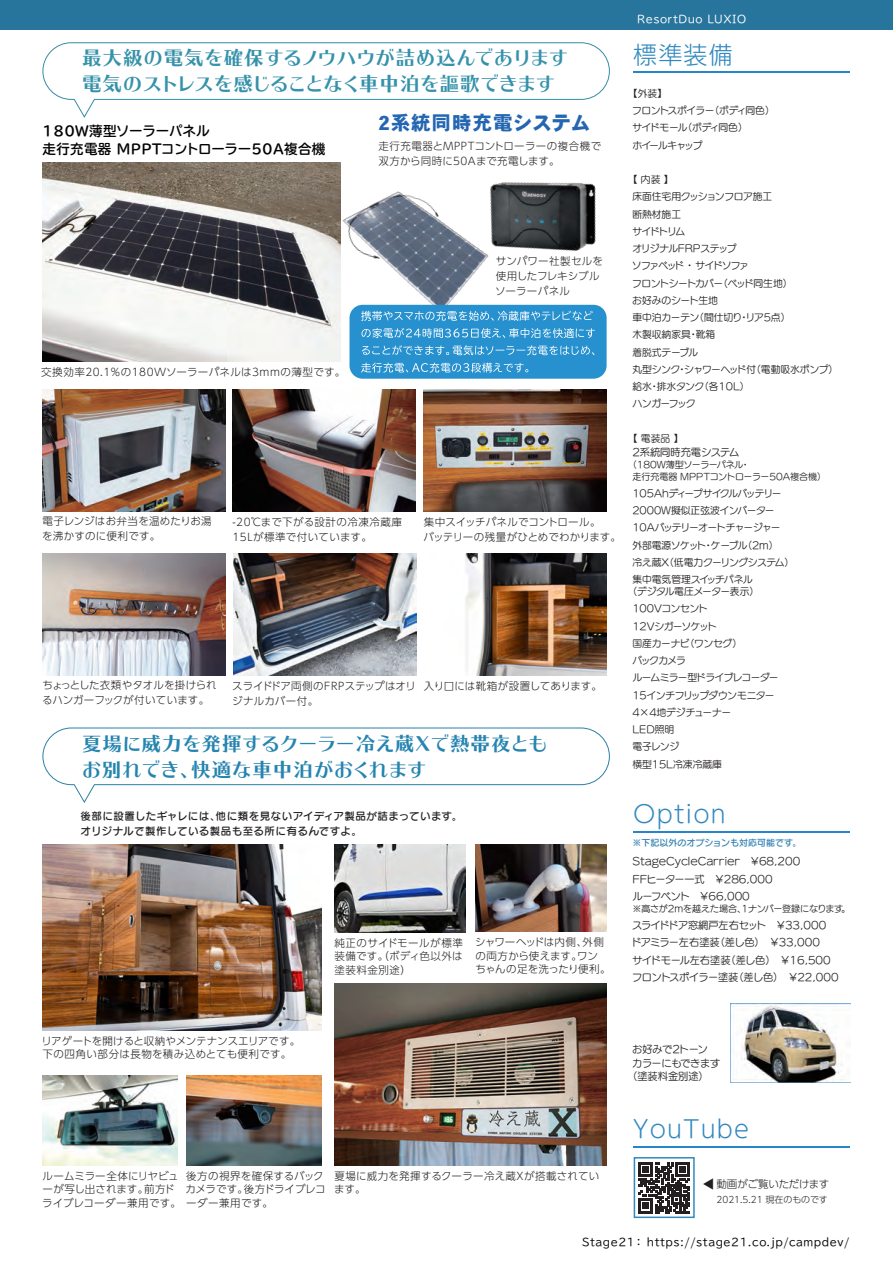
<style>
.page{position:relative;width:893px;height:1263px;background:#fff}
.page>*{position:absolute;margin:0;border:0;box-sizing:border-box;transform-origin:0 0}
.t1{font:300 24px "UD Shin M Go Pr 6 N";letter-spacing:.05em;color:#3189bf}
.t2{font:19.5px/25.5px "Kan 415 Typos Std";color:#3592aa}
.t3{font:19.5px/25.5px "Kan 415 Typos Std";letter-spacing:.015em;color:#2584b0}
.t4{font:19.5px "Heisei Kaku Go Std W9";letter-spacing:.05em;color:#2466b2}
.t5{font:700 13.5px/18px "TBUDR Go Std";letter-spacing:.025em;color:#030303}
.t6{font:12px "Koz Go Pr 6 N";color:#231f20}
.t7{font:300 10.5px/13.5px "UD Shin Go Pr 6 N";letter-spacing:.02em;color:#231f20}
.t8{font:300 10.5px/13.5px "UD Shin Go Pr 6 N";color:#231f20}
.t9{font:10.5px/15px "Seurat Pro N DB";letter-spacing:.05em;color:#231f20}
.t10{font:300 10.5px/15px "UD Shin Go Pr 6 N";letter-spacing:.05em;color:#231f20}
.t11{font:10.5px "TBUDR Go Std";letter-spacing:.05em;color:#030303}
.t12{font:10.5px "TBUDR Go Std";letter-spacing:.05em;color:#fff}
.t13{font:300 10.5px "UD Shin Go Pr 6 N";letter-spacing:-.025em;color:#231f20}
.t14{font:10.2px/17.2px "UD Marugo Large Pr 6 N M";letter-spacing:-.02em;color:#231f20}
.t15{font:10.2px/17.2px "UD Marugo Large Pr 6 N M";color:#231f20}
.t16{font:10.2px "UD Marugo Large Pr 6 N M";letter-spacing:-.035em;color:#231f20}
.t17{font:10.2px "UD Marugo Large Pr 6 N M";letter-spacing:-.04em;color:#231f20}
.t18{font:9.75px/17.2px "UD Marugo Large Pr 6 N M";letter-spacing:-.03em;color:#231f20}
.t19{font:9.75px/17.2px "UD Marugo Large Pr 6 N M";letter-spacing:-.06em;color:#231f20}
.t20{font:9px/12px "UD Marugo Large Pr 6 N M";color:#231f20}
.t21{font:9px "UD Marugo Large Pr 6 N M";letter-spacing:-.02em;color:#231f20}
.t22{font:9px "Seurat Pro N DB";color:#3482b2}
.t23{font:300 9px "UD Shin Go Pr 6 N";color:#231f20}
</style>
<div class="page">
<div style="left:0;top:0;width:893px;height:30px;background:#27749c"></div>
<div style="left:43px;top:728px;width:567px;height:57px;border:1px solid #2d7fa6;border-radius:28px"></div>
<hr style="left:633px;top:72px;width:217px;height:1px;background:#2686c8">
<hr style="left:633px;top:831px;width:217px;height:1px;background:#2686c8">
<hr style="left:633px;top:1146px;width:217px;height:1px;background:#2686c8">
<svg style="left:634px;top:1157px;width:61px;height:61px"></svg>
<img style="left:43px;top:163px;width:297px;height:198px">
<img style="left:324px;top:177px;width:178px;height:147px">
<img style="left:43px;top:389px;width:182px;height:122px">
<img style="left:232px;top:389px;width:183px;height:122px">
<img style="left:424px;top:389px;width:183px;height:122px">
<img style="left:43px;top:553px;width:182px;height:122px">
<img style="left:465px;top:553px;width:142px;height:122px">
<img style="left:43px;top:845px;width:278px;height:185px">
<img style="left:43px;top:1075px;width:134px;height:90px">
<img style="left:186px;top:1075px;width:135px;height:90px">
<img style="left:334px;top:845px;width:131px;height:87px">
<img style="left:233px;top:553px;width:183px;height:122px">
<img style="left:476px;top:845px;width:131px;height:87px">
<img style="left:334px;top:984px;width:273px;height:181px">
<img style="left:731px;top:1004px;width:119px;height:78px">
<div style="left:349px;top:305px;width:258px;height:74px;background:#2791cf;border-radius:13px"></div>
<svg style="left:361px;top:311px;width:232px;height:10px"></svg>
<svg style="left:362px;top:328px;width:233px;height:10px"></svg>
<svg style="left:362px;top:345px;width:232px;height:10px"></svg>
<svg style="left:361px;top:363px;width:167px;height:10px"></svg>
<img style="left:439px;top:177px;width:157px;height:120px">
<svg style="left:42px;top:42px;width:568px;height:76px"></svg>
<svg style="left:639px;top:1162px;width:51px;height:51px"></svg>
<h2 class="t2" style="left:82px;top:46px;width:488px">最大級の電気を確保するノウハウが詰め込んであります電気のストレスを感じることなく車中泊を謳歌できます</h2>
<h3 class="t5" style="left:43px;top:122px;width:284px">180W薄型ソーラーパネル<br>走行充電器 MPPTコントローラー50A複合機</h3>
<p class="t10" style="left:41px;top:364px;width:306px">交換効率20.1%の180Wソーラーパネルは3mmの薄型です。</p>
<h2 class="t4" style="left:378px;top:111px;width:213px">2系統同時充電システム</h2>
<p class="t7" style="left:378px;top:139px;width:224px;line-height:15px">走行充電器とMPPTコントローラーの複合機で双方から同時に50Aまで充電します。</p>
<p class="t7" style="left:495px;top:253px;width:109px;line-height:15px">サンパワー社製セルを使用したフレキシブルソーラーパネル</p>
<p class="t7" style="left:42px;top:513px;width:171px;line-height:15px">電子レンジはお弁当を温めたりお湯を沸かすのに便利です。</p>
<p class="t10" style="left:232px;top:514px;width:171px">-20℃まで下がる設計の冷凍冷蔵庫<br>15Lが標準で付いています。</p>
<p class="t7" style="left:424px;top:514px;width:199px;line-height:15px">集中スイッチパネルでコントロール。<br>バッテリーの残量がひとめでわかります。</p>
<p class="t8" style="left:42px;top:677px;width:176px;line-height:15px">ちょっとした衣類やタオルを掛けられるハンガーフックが付いています。</p>
<p class="t7" style="left:232px;top:678px;width:185px;line-height:15px">スライドドア両側のFRPステップはオリジナルカバー付。</p>
<p class="t8" style="left:424px;top:678px;width:180px">入り口には靴箱が設置してあります。</p>
<h2 class="t3" style="left:82px;top:732px;width:467px">夏場に威力を発揮するクーラー冷え蔵Xで熱帯夜ともお別れでき、快適な車中泊がおくれます</h2>
<p class="t9" style="left:80px;top:808px;width:383px">後部に設置したギャレには、他に類を見ないアイディア製品が詰まっています。オリジナルで製作している製品も至る所に有るんですよ。</p>
<p class="t7" style="left:334px;top:935px;width:130px;text-align:justify">純正のサイドモールが標準装備です。（ボディ色以外は塗装料金別途）</p>
<p class="t8" style="left:475px;top:935px;width:137px">シャワーヘッドは内側、外側の両方から使えます。ワン<br>ちゃんの足を洗ったり便利。</p>
<p class="t12" style="left:637px;top:11px;width:110px">ResortDuo LUXIO</p>
<h1 class="t1" style="left:633px;top:35px;width:101px">標準装備</h1>
<p class="t19" style="left:632px;top:85px;width:144px;text-indent:-4px">【外装】<br>フロントスポイラー（ボディ同色）サイドモール（ボディ同色）<br>ホイールキャップ</p>
<p class="t18" style="left:632px;top:171px;width:208px;text-indent:-4px">【 内装 】<br>床面住宅用クッションフロア施工<br>断熱材施工<br>サイドトリム<br>オリジナルFRPステップ<br>ソファベッド ・ サイドソファ<br>フロントシートカバー（ベッド同生地）<br>お好みのシート生地<br>車中泊カーテン（間仕切り・リア5点）<br>木製収納家具・靴箱<br>着脱式テーブル<br>丸型シンク・シャワーヘッド付（電動吸水ポンプ）給水・排水タンク（各10L）<br>ハンガーフック</p>
<p class="t18" style="left:628px;top:430px;width:57px">【 電装品 】</p>
<p class="t15" style="left:632px;top:443px;width:109px">2系統同時充電システム</p>
<p class="t20" style="left:632px;top:458px;width:195px;text-indent:-4px">（180W薄型ソーラーパネル・<br>走行充電器 MPPTコントローラー50A複合機）</p>
<p class="t18" style="left:632px;top:485px;width:163px">105Ahディープサイクルバッテリー<br>2000W擬似正弦波インバーター<br>10Aバッテリーオートチャージャー<br>外部電源ソケット・ケーブル（2m）<br>冷え蔵X（低電力クーリングシステム）集中電気管理スイッチパネル</p>
<p class="t18" style="left:632px;top:583px;width:148px;text-indent:-5px">（デジタル電圧メーター表示）<br>100Vコンセント<br>12Vシガーソケット<br>国産カーナビ（ワンセグ）<br>バックカメラ<br>ルームミラー型ドライブレコーダー<br>15インチフリップダウンモニター<br>4×4地デジチューナー<br>LED照明<br>電子レンジ<br>横型15L冷凍冷蔵庫</p>
<h1 class="t1" style="left:633px;top:794px;width:94px">Option</h1>
<p class="t22" style="left:632px;top:837px;width:171px">※下記以外のオプションも対応可能です。</p>
<p class="t15" style="left:632px;top:853px;width:169px">StageCycleCarrier　￥68,200<br>FFヒーター一式　￥286,000<br>ルーフベント　￥66,000</p>
<p class="t21" style="left:632px;top:903px;width:220px">※高さが2mを越えた場合、1ナンバー登録になります。</p>
<p class="t14" style="left:631px;top:917px;width:209px">スライドドア窓網戸左右セット　￥33,000<br>ドアミラー左右塗装（差し色）　￥33,000<br>サイドモール左右塗装（差し色）　￥16,500フロントスポイラー塗装（差し色）　￥22,000</p>
<p class="t7" style="left:42px;top:1034px;width:260px">リアゲートを開けると収納やメンテナンスエリアです。下の四角い部分は長物を積み込めとても便利です。</p>
<p class="t7" style="left:42px;top:1168px;width:140px">ルームミラー全体にリヤビューが写し出されます。前方ドライブレコーダー兼用です。</p>
<p class="t7" style="left:186px;top:1168px;width:142px">後方の視界を確保するバックカメラです。後方ドライブレコーダー兼用です。</p>
<p class="t7" style="left:334px;top:1168px;width:267px">夏場に威力を発揮するクーラー冷え蔵Xが搭載されています。</p>
<p class="t17" style="left:632px;top:1044px;width:77px">お好みで2トーン</p>
<p class="t16" style="left:632px;top:1057px;width:90px">カラーにもできます</p>
<p class="t15" style="left:627px;top:1068px;width:83px">（塗装料金別途）</p>
<h1 class="t1" style="left:633px;top:1109px;width:117px">YouTube</h1>
<p class="t13" style="left:716px;top:1175px;width:114px">動画がご覧いただけます</p>
<p class="t23" style="left:716px;top:1192px;width:113px">2021.5.21 現在のものです</p>
<p class="t6" style="left:715px;top:1178px;width:13px;rotate:90deg">▼</p>
<p class="t11" style="left:582px;top:1233px;width:269px">Stage21： https://stage21.co.jp/campdev/</p>
</div>
